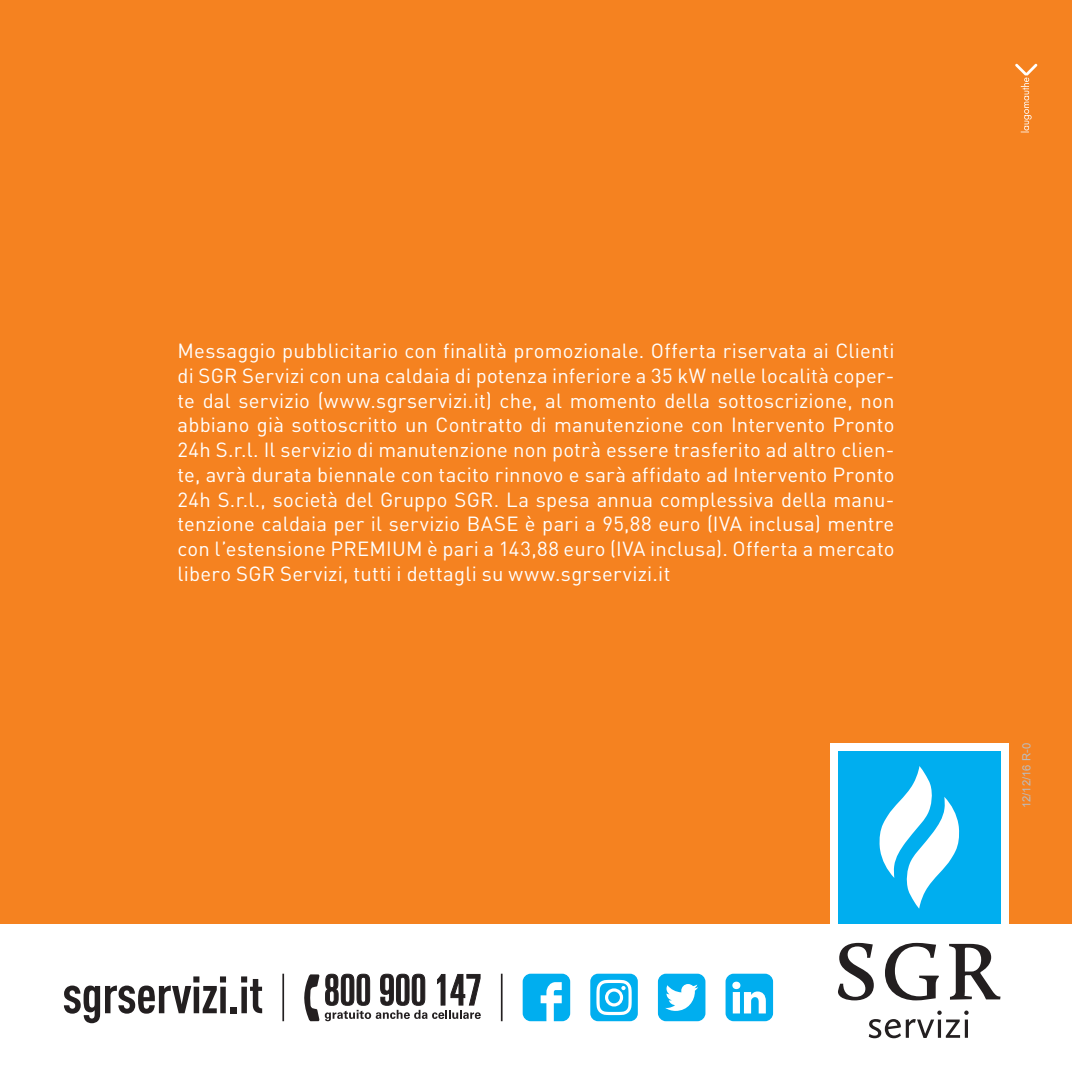
<style>
.page{position:relative;width:1072px;height:1072px;background:#fff}
.page>*{position:absolute;margin:0;border:0;box-sizing:border-box;transform-origin:0 0}
.t1{font:700 condensed 51.75px "DINOT";letter-spacing:-.01em;color:#231f20}
.t2{font:20.25px/24.8px "DINOT";letter-spacing:.015em;color:#fff;text-align:justify}
.t3{font:11.25px "Arial";color:#bcbdc0}
</style>
<div class="page">
<div style="left:0;top:0;width:1071px;height:923px;background:#f58220"></div>
<div style="left:830px;top:743px;width:178px;height:328px;background:#fff"></div>
<div style="left:837px;top:751px;width:163px;height:172px;background:#00aeef"></div>
<svg style="left:838px;top:942px;width:35px;height:58px"></svg>
<svg style="left:885px;top:942px;width:54px;height:58px"></svg>
<svg style="left:949px;top:943px;width:51px;height:56px"></svg>
<svg style="left:879px;top:766px;width:80px;height:142px"></svg>
<svg style="left:868px;top:1010px;width:100px;height:28px"></svg>
<svg style="left:964px;top:1019px;width:4px;height:18px"></svg>
<svg style="left:304px;top:974px;width:15px;height:47px"></svg>
<svg style="left:325px;top:973px;width:156px;height:48px"></svg>
<hr style="left:282px;top:973px;width:2px;height:48px;background:#231f20">
<hr style="left:501px;top:973px;width:1px;height:48px;background:#231f20">
<svg style="left:590px;top:973px;width:48px;height:48px"></svg>
<div style="left:608px;top:991px;width:12px;height:12px;background:#00aeef;border-radius:50%"></div>
<svg style="left:658px;top:973px;width:47px;height:48px"></svg>
<svg style="left:522px;top:973px;width:48px;height:48px"></svg>
<svg style="left:725px;top:973px;width:48px;height:48px"></svg>
<svg style="left:1015px;top:64px;width:22px;height:68px"></svg>
<p class="t2" style="left:177px;top:337px;width:718px">Messaggio pubblicitario con finalità promozionale. Offerta riservata ai Clienti di SGR Servizi con una caldaia di potenza inferiore a 35 kW nelle località coper&shy;te dal servizio (www.sgrservizi.it) che, al momento della sottoscrizione, non abbiano già sottoscritto un Contratto di manutenzione con Intervento Pronto 24h S.r.l. Il servizio di manutenzione non potrà essere trasferito ad altro clien&shy;te, avrà durata biennale con tacito rinnovo e sarà affidato ad Intervento Pronto 24h S.r.l., società del Gruppo SGR. La spesa annua complessiva della manu&shy;tenzione caldaia per il servizio BASE è pari a 95,88 euro (IVA inclusa) mentre con l’estensione PREMIUM è pari a 143,88 euro (IVA inclusa). Offerta a mercato libero SGR Servizi, tutti i dettagli su www.sgrservizi.it</p>
<h1 class="t1" style="left:62px;top:956px;width:202px">sgrservizi.it</h1>
<p class="t3" style="left:1019px;top:808px;width:67px;rotate:-90deg">12/12/16 R-0</p>
</div>
